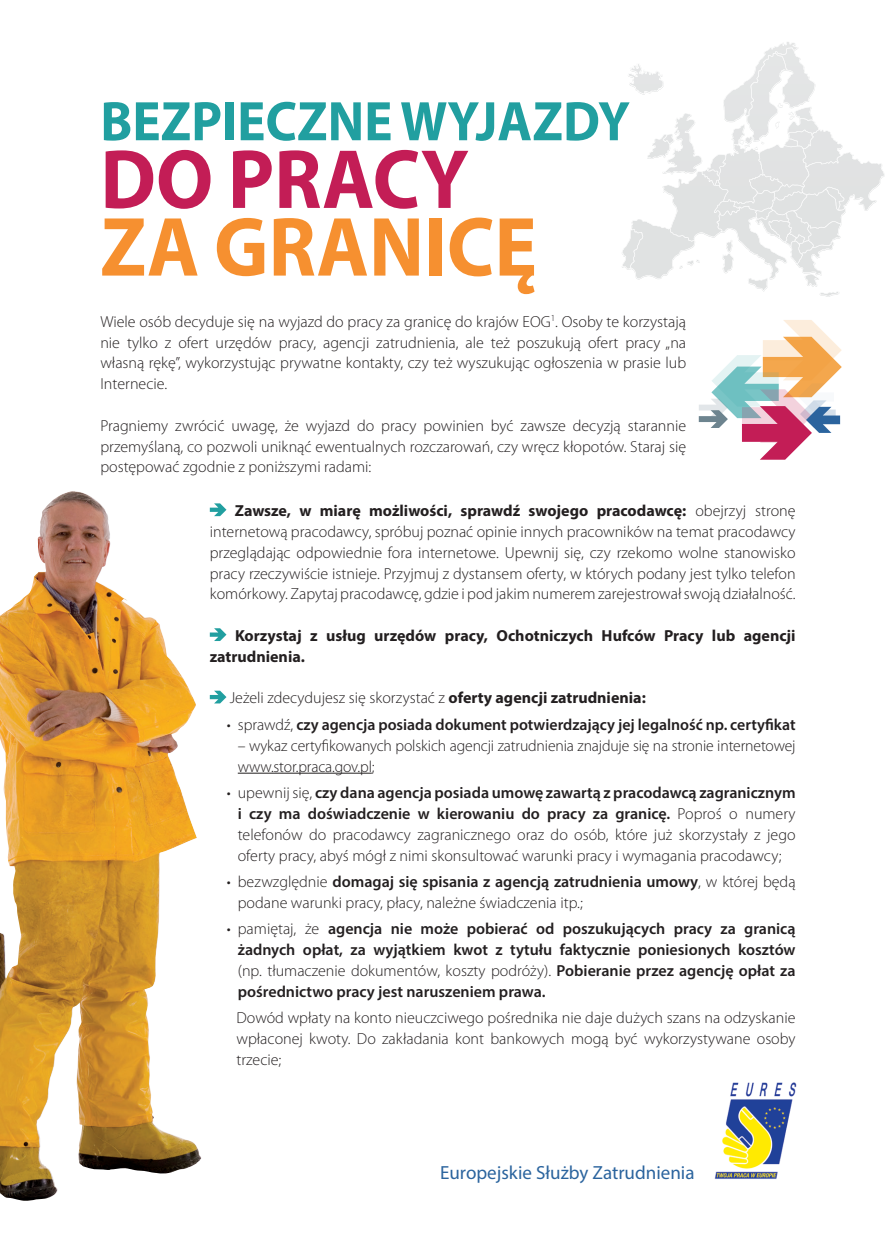
<style>
.page{position:relative;width:896px;height:1248px;background:#fff}
.page>*{position:absolute;margin:0;border:0;box-sizing:border-box;transform-origin:0 0}
.t1{font:700 84.6px "Myriad Pro";color:#f69030;scale:.94 1}
.t2{font:700 84.6px "Myriad Pro";color:#c31d56;scale:.94 1}
.t3{font:700 56.2px "Myriad Pro";color:#219fa0;scale:.94 1}
.t4{font:19px "Myriad Pro";color:#2b649e}
.t5{font:300 16px/20.8px "Myriad Pro";color:#231f20;text-align:justify}
.t6{font:600 16px/20.8px "Myriad Pro";color:#231f20;text-align:justify}
.t7{font:700 16px/20.8px "Myriad Pro";color:#231f20}
.s1{font-weight:700}
.s2{font-weight:300}
.s3{font-weight:600}
</style>
<div class="page">
<hr style="left:238px;top:772px;width:134px;height:1px;background:#231f20">
<svg style="left:210px;top:503px;width:16px;height:13px"></svg>
<svg style="left:210px;top:628px;width:16px;height:13px"></svg>
<svg style="left:210px;top:690px;width:16px;height:13px"></svg>
<img style="left:0;top:491px;width:169px;height:710px">
<svg style="left:699px;top:320px;width:143px;height:139px"></svg>
<img style="left:714px;top:1082px;width:83px;height:97px">
<svg style="left:622px;top:42px;width:262px;height:255px"></svg>
<h2 class="t3" style="left:100px;top:85px;width:565px">BEZPIECZNE WYJAZDY</h2>
<h1 class="t2" style="left:100px;top:124px;width:393px">DO PRACY</h1>
<h1 class="t1" style="left:100px;top:192px;width:466px">ZA GRANICĘ</h1>
<p class="t5" style="left:100px;top:311px;width:587px">Wiele osób decyduje się na wyjazd do pracy za granicę do krajów EOG<sup>1</sup>. Osoby te korzystają nie tylko z ofert urzędów pracy, agencji zatrudnienia, ale też poszukują ofert pracy „na własną rękę”, wykorzystując prywatne kontakty, czy też wyszukując ogłoszenia w prasie lub Internecie.</p>
<p class="t5" style="left:100px;top:415px;width:587px">Pragniemy zwrócić uwagę, że wyjazd do pracy powinien być zawsze decyzją starannie przemyślaną, co pozwoli uniknąć ewentualnych rozczarowań, czy wręcz kłopotów. Staraj się postępować zgodnie z poniższymi radami:</p>
<p class="t5" style="left:210px;top:500px;width:587px;text-indent:25px"><span class="s1">Zawsze, w miarę możliwości, sprawdź swojego pracodawcę:</span> obejrzyj stronę internetową pracodawcy, spróbuj poznać opinie innych pracowników na temat pracodawcy przeglądając odpowiednie fora internetowe. Upewnij się, czy rzekomo wolne stanowisko pracy rzeczywiście istnieje. Przyjmuj z dystansem oferty, w których podany jest tylko telefon komórkowy. Zapytaj pracodawcę, gdzie i pod jakim numerem zarejestrował swoją działalność.</p>
<p class="t7" style="left:210px;top:624px;width:587px;text-indent:25px">Korzystaj z usług urzędów pracy, Ochotniczych Hufców Pracy lub agencji zatrudnienia.</p>
<p class="t5" style="left:230px;top:688px;width:418px">Jeżeli zdecydujesz się skorzystać z <span class="s1">oferty agencji zatrudnienia:</span></p>
<p class="t6" style="left:227px;top:713px;width:570px"><span class="s2">• sprawdź,</span> czy agencja posiada dokument potwierdzający jej legalność np. certyfikat</p>
<p class="t5" style="left:238px;top:735px;width:559px">– wykaz certyfikowanych polskich agencji zatrudnienia znajduje się na stronie internetowej www.stor.praca.gov.pl;</p>
<p class="t5" style="left:238px;top:782px;width:559px;text-indent:-11px">• upewnij się, <span class="s3">czy dana agencja posiada umowę zawartą z pracodawcą zagranicznym i czy ma doświadczenie w kierowaniu do pracy za granicę.</span> Poproś o numery telefonów do pracodawcy zagranicznego oraz do osób, które już skorzystały z jego oferty pracy, abyś mógł z nimi skonsultować warunki pracy i wymagania pracodawcy;</p>
<p class="t5" style="left:238px;top:871px;width:559px;text-indent:-11px">• bezwzględnie <span class="s3">domagaj się spisania z agencją zatrudnienia umowy</span>, w której będą podane warunki pracy, płacy, należne świadczenia itp.;</p>
<p class="t6" style="left:238px;top:918px;width:559px;text-indent:-11px"><span class="s2">• pamiętaj, że</span> agencja nie może pobierać od poszukujących pracy za granicą żadnych opłat, za wyjątkiem kwot z tytułu faktycznie poniesionych kosztów <span class="s2">(np. tłumaczenie dokumentów, koszty podróży).</span> Pobieranie przez agencję opłat za pośrednictwo pracy jest naruszeniem prawa.</p>
<p class="t5" style="left:236px;top:1007px;width:561px">Dowód wpłaty na konto nieuczciwego pośrednika nie daje dużych szans na odzyskanie wpłaconej kwoty. Do zakładania kont bankowych mogą być wykorzystywane osoby trzecie;</p>
<p class="t4" style="left:440px;top:1160px;width:256px">Europejskie Służby Zatrudnienia</p>
</div>
